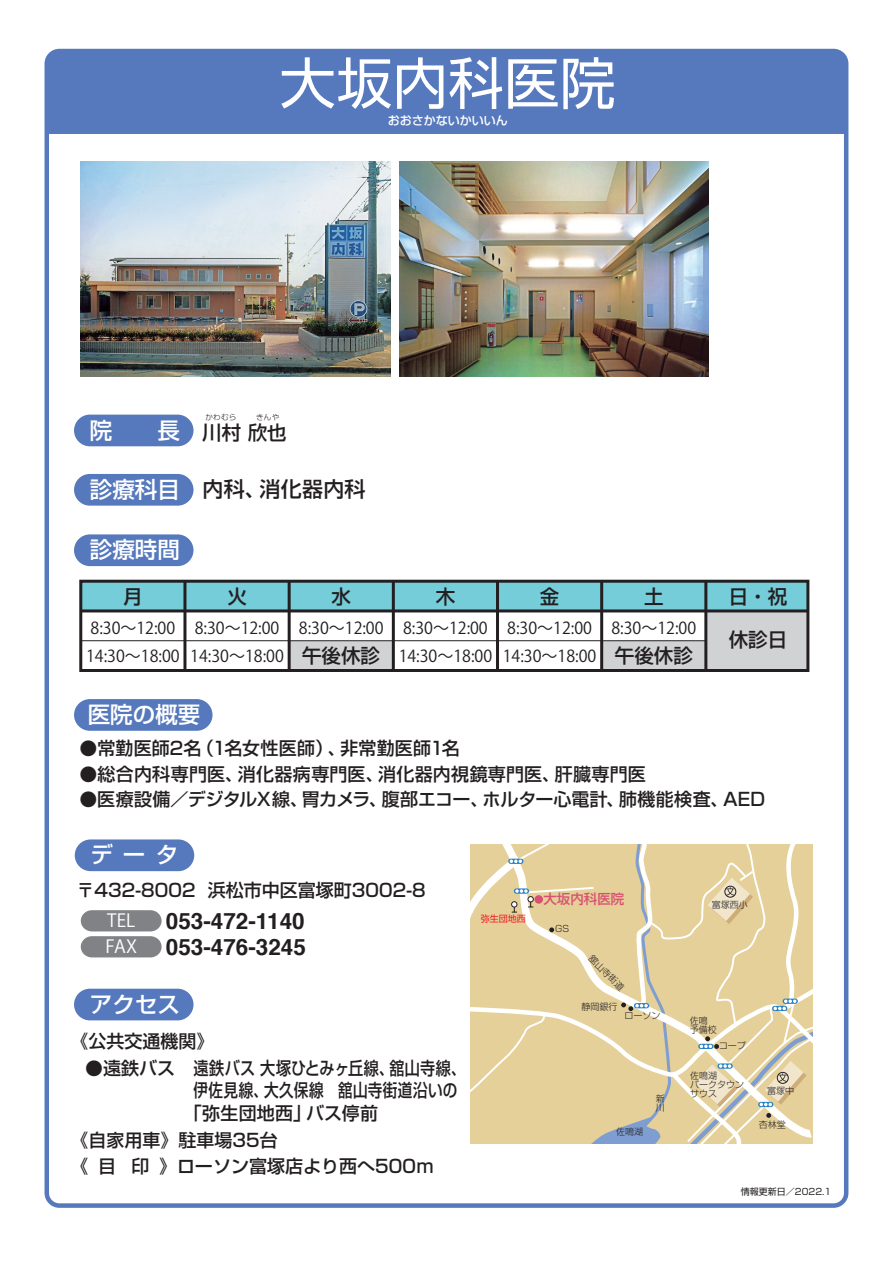
<style>
.page{position:relative;width:893px;height:1263px;background:#fff}
.page>*{position:absolute;margin:0;border:0;box-sizing:border-box;transform-origin:0 0}
.t1{font:55.5px "Shin Go";letter-spacing:.005em;color:#fff}
.t2{font:500 22.5px "Shin Go";color:#fff}
.t3{font:700 22.5px "Helvetica";color:#231f20}
.t4{font:500 21px "Shin Go";letter-spacing:.01em;color:#231f20}
.t5{font:500 19.5px "Shin Go";color:#231f20}
.t6{font:500 18px "Shin Go";letter-spacing:.005em;color:#231f20}
.t7{font:500 18px "Shin Go";letter-spacing:.03em;color:#231f20;scale:.81 1}
.t8{font:17.85px "Koz Go Pro";color:#fff}
.t9{font:16.5px/28.5px "Koz Go Pro";color:#231f20}
.t10{font:500 13.5px "Shin Go";color:#d95172}
.t11{font:500 12px "Shin Go";color:#fff}
.t12{font:300 9px/9px "Shin Go";color:#231f20}
.t13{font:9px "Shin Go";color:#231f20}
.t14{font:9px "Shin Go";color:#ee1d23}
.t15{font:300 7.5px "Shin Go";letter-spacing:.05em;color:#231f20}
</style>
<div class="page">
<div style="left:602px;top:641px;width:104px;height:30px;background:#d1d2d4"></div>
<div style="left:289px;top:641px;width:104px;height:30px;background:#d1d2d4"></div>
<div style="left:706px;top:611px;width:102px;height:59px;background:#d1d2d4"></div>
<div style="left:81px;top:581px;width:727px;height:30px;background:#74cdd9"></div>
<div style="left:50px;top:54px;width:793px;height:80px;background:#5679bd"></div>
<div style="left:79px;top:580px;width:730px;height:92px;border:3px solid #231f20"></div>
<hr style="left:183px;top:581px;width:3px;height:89px;background:#231f20">
<hr style="left:288px;top:581px;width:3px;height:89px;background:#231f20">
<hr style="left:392px;top:581px;width:3px;height:89px;background:#231f20">
<hr style="left:496px;top:581px;width:3px;height:89px;background:#231f20">
<hr style="left:600px;top:581px;width:3px;height:89px;background:#231f20">
<hr style="left:704px;top:581px;width:3px;height:89px;background:#231f20">
<hr style="left:81px;top:609px;width:727px;height:3px;background:#231f20">
<hr style="left:81px;top:640px;width:625px;height:1px;background:#231f20">
<img style="left:81px;top:162px;width:309px;height:214px">
<img style="left:400px;top:162px;width:308px;height:214px">
<div style="left:74px;top:474px;width:120px;height:32px;background:#5679bd;border-radius:16px"></div>
<div style="left:74px;top:989px;width:120px;height:31px;background:#5679bd;border-radius:16px"></div>
<div style="left:74px;top:415px;width:120px;height:31px;background:#5679bd;border-radius:16px"></div>
<div style="left:74px;top:534px;width:120px;height:32px;background:#5679bd;border-radius:16px"></div>
<div style="left:74px;top:699px;width:139px;height:32px;background:#5679bd;border-radius:16px"></div>
<svg style="left:81px;top:910px;width:81px;height:47px;background:#949598"></svg>
<div style="left:75px;top:839px;width:119px;height:32px;background:#5679bd;border-radius:16px"></div>
<svg style="left:470px;top:844px;width:342px;height:300px;background:#e4d2a4"></svg>
<div style="left:45px;top:49px;width:803px;height:1159px;border:4px solid #5679bd;border-radius:13px"></div>
<h1 class="t1" style="left:280px;top:46px;width:337px">大坂内科医院</h1>
<p class="t11" style="left:388px;top:113px;width:121px">おおさかないかいいん</p>
<p class="t2" style="left:90px;top:415px;width:92px">院　　長</p>
<p class="t2" style="left:90px;top:475px;width:92px">診療科目</p>
<p class="t15" style="left:205px;top:413px;width:33px">かわむら</p>
<p class="t15" style="left:256px;top:413px;width:25px">きんや</p>
<p class="t5" style="left:202px;top:420px;width:86px">川村 欣也</p>
<p class="t4" style="left:203px;top:475px;width:165px">内科、消化器内科</p>
<p class="t2" style="left:90px;top:535px;width:92px">診療時間</p>
<p class="t5" style="left:123px;top:584px;width:21px">月</p>
<p class="t9" style="left:91px;top:614px;width:86px">8:30～12:00</p>
<p class="t9" style="left:86px;top:642px;width:95px">14:30～18:00</p>
<p class="t5" style="left:227px;top:584px;width:21px">火</p>
<p class="t9" style="left:190px;top:614px;width:95px">8:30～12:00<br>14:30～18:00</p>
<p class="t5" style="left:540px;top:584px;width:21px">金</p>
<p class="t9" style="left:503px;top:614px;width:95px">8:30～12:00<br>14:30～18:00</p>
<p class="t5" style="left:331px;top:584px;width:21px">水</p>
<p class="t9" style="left:299px;top:614px;width:86px">8:30～12:00</p>
<p class="t5" style="left:436px;top:584px;width:21px">木</p>
<p class="t9" style="left:399px;top:614px;width:95px">8:30～12:00<br>14:30～18:00</p>
<p class="t5" style="left:644px;top:584px;width:21px">土</p>
<p class="t9" style="left:611px;top:614px;width:86px">8:30～12:00</p>
<p class="t5" style="left:302px;top:643px;width:79px">午後休診</p>
<p class="t5" style="left:615px;top:643px;width:79px">午後休診</p>
<p class="t2" style="left:88px;top:700px;width:114px">医院の概要</p>
<p class="t5" style="left:729px;top:584px;width:60px">日・祝</p>
<p class="t5" style="left:729px;top:627px;width:60px">休診日</p>
<p class="t6" style="left:79px;top:737px;width:382px">●常勤医師2名（1名女性医師）、非常勤医師1名</p>
<p class="t6" style="left:79px;top:762px;width:568px">●総合内科専門医、消化器病専門医、消化器内視鏡専門医、肝臓専門医</p>
<p class="t6" style="left:79px;top:788px;width:687px">●医療設備／デジタルＸ線、胃カメラ、腹部エコー、ホルター心電計、肺機能検査、AED</p>
<p class="t2" style="left:91px;top:840px;width:89px">データ</p>
<p class="t6" style="left:77px;top:878px;width:351px">〒432-8002 浜松市中区富塚町3002-8</p>
<p class="t8" style="left:107px;top:909px;width:29px">TEL</p>
<p class="t3" style="left:166px;top:903px;width:140px">053-472-1140</p>
<p class="t8" style="left:105px;top:935px;width:33px">FAX</p>
<p class="t3" style="left:166px;top:929px;width:142px">053-476-3245</p>
<p class="t2" style="left:90px;top:989px;width:92px">アクセス</p>
<p class="t6" style="left:71px;top:1030px;width:145px">《公共交通機関》</p>
<p class="t6" style="left:85px;top:1056px;width:382px">●遠鉄バス 遠鉄バス 大塚ひとみヶ丘線、舘山寺線、</p>
<p class="t7" style="left:193px;top:1079px;width:327px">伊佐見線、大久保線　舘山寺街道沿いの</p>
<p class="t6" style="left:184px;top:1101px;width:196px">「弥生団地西」バス停前</p>
<p class="t6" style="left:71px;top:1128px;width:209px">《自家用車》駐車場35台</p>
<p class="t6" style="left:70px;top:1154px;width:365px">《 目 印 》ローソン富塚店より西へ500ｍ</p>
<p class="t14" style="left:481px;top:912px;width:46px">弥生団地西</p>
<p class="t10" style="left:543px;top:890px;width:82px">大坂内科医院</p>
<p class="t12" style="left:555px;top:924px;width:16px">GS</p>
<p class="t12" style="left:594px;top:953px;width:47px;rotate:45deg">舘山寺街道</p>
<p class="t12" style="left:624px;top:1001px;width:37px;text-indent:-43px">静岡銀行　<br>ローソン</p>
<p class="t12" style="left:616px;top:1127px;width:28px">佐鳴湖</p>
<p class="t12" style="left:656px;top:1094px;width:10px">新川</p>
<p class="t12" style="left:712px;top:899px;width:37px">富塚西小</p>
<p class="t12" style="left:690px;top:1015px;width:28px">佐鳴予備校</p>
<p class="t12" style="left:719px;top:1040px;width:28px">コープ</p>
<p class="t12" style="left:690px;top:1070px;width:55px">佐鳴湖<br>パークタウンサウス</p>
<p class="t12" style="left:767px;top:1085px;width:29px">富塚中</p>
<p class="t12" style="left:759px;top:1119px;width:28px">杏林堂</p>
<p class="t13" style="left:741px;top:1185px;width:92px">情報更新日／2022.1</p>
</div>
